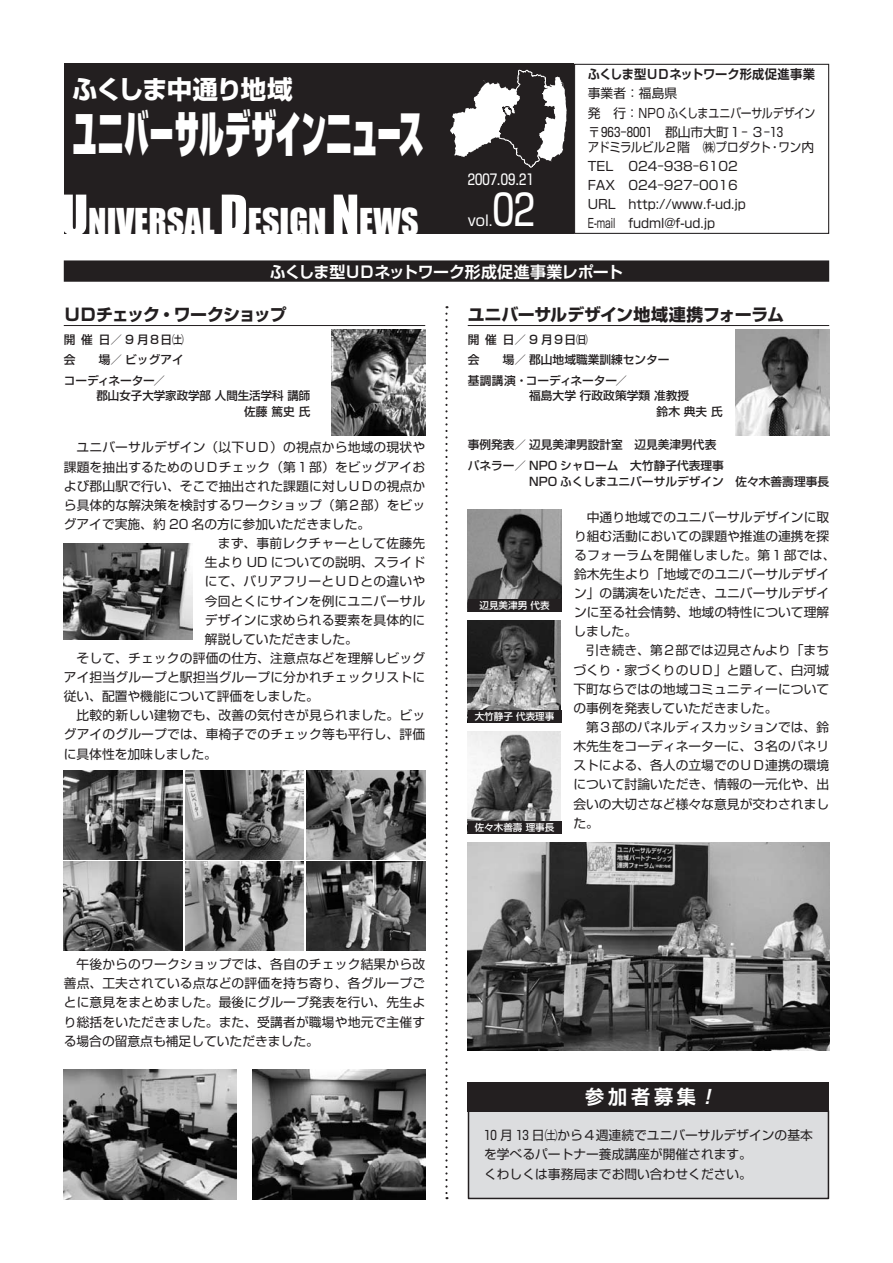
<style>
.page{position:relative;width:893px;height:1263px;background:#fff}
.page>*{position:absolute;margin:0;border:0;box-sizing:border-box;transform-origin:0 0}
.t1{font:900 49.95px "Shin Go Pr 5";letter-spacing:.01em;color:#fff}
.t2{font:42.45px "Shin Go Pr 5";color:#fff}
.t3{font:34.05px "Impact";color:#fff}
.t4{font:700 25.5px "Shin Go Pr 5";letter-spacing:-.05em;color:#fff}
.t5{font:700 19.2px "Shin Go Pr 5 De";letter-spacing:.2em;color:#fff}
.t6{font:700 16.95px "Shin Go Pr 5";letter-spacing:-.02em;color:#231f20}
.t7{font:700 16.95px "Shin Go Pr 5";letter-spacing:-.065em;color:#231f20}
.t8{font:700 15.9px "Shin Go Pr 5 De";letter-spacing:-.03em;color:#fff}
.t9{font:14.55px "Shin Go Pr 5";color:#fff}
.t10{font:12.75px/19.2px "Shin Go Pr 5";letter-spacing:.005em;color:#231f20;text-align:justify}
.t11{font:12.75px/19.2px "Shin Go Pr 5";letter-spacing:.005em;color:#231f20;scale:.9 1}
.t12{font:700 12.75px "Shin Go Pr 5 De";letter-spacing:-.015em;color:#231f20;scale:.96 1}
.t13{font:500 11.7px/20.2px "Shin Go Pr 5";color:#231f20}
.t14{font:500 9.6px "Shin Go Pr 5";color:#fff}
.s1{font-size:51px}
</style>
<div class="page">
<hr style="left:64px;top:325px;width:361px;height:1px;background:#231f20">
<hr style="left:468px;top:325px;width:361px;height:1px;background:#231f20">
<svg style="left:445px;top:314px;width:3px;height:885px"></svg>
<div style="left:574px;top:64px;width:255px;height:170px;border:1px solid #231f20"></div>
<div style="left:425px;top:64px;width:149px;height:170px;background:#231f20"></div>
<svg style="left:450px;top:69px;width:117px;height:99px"></svg>
<div style="left:64px;top:64px;width:365px;height:170px;background:#231f20"></div>
<img style="left:468px;top:509px;width:93px;height:90px">
<img style="left:332px;top:330px;width:93px;height:105px">
<img style="left:64px;top:543px;width:128px;height:97px">
<img style="left:307px;top:770px;width:118px;height:89px">
<img style="left:185px;top:770px;width:119px;height:89px">
<img style="left:64px;top:770px;width:118px;height:89px">
<img style="left:64px;top:862px;width:118px;height:89px">
<img style="left:185px;top:862px;width:119px;height:89px">
<img style="left:307px;top:862px;width:118px;height:89px">
<img style="left:64px;top:1069px;width:173px;height:130px">
<img style="left:252px;top:1069px;width:173px;height:130px">
<div style="left:64px;top:260px;width:765px;height:22px;background:#231f20"></div>
<img style="left:736px;top:330px;width:93px;height:105px">
<img style="left:467px;top:731px;width:94px;height:102px">
<img style="left:468px;top:842px;width:361px;height:208px">
<div style="left:468px;top:1111px;width:360px;height:87px;background:#dcdddf"></div>
<div style="left:468px;top:1110px;width:361px;height:89px;border:2px solid #231f20"></div>
<div style="left:468px;top:1082px;width:361px;height:30px;background:#231f20"></div>
<img style="left:467px;top:620px;width:94px;height:102px">
<div style="left:468px;top:599px;width:93px;height:12px;background:#231f20"></div>
<div style="left:468px;top:710px;width:93px;height:12px;background:#231f20"></div>
<div style="left:468px;top:821px;width:93px;height:12px;background:#231f20"></div>
<p class="t12" style="left:588px;top:64px;width:238px">ふくしま型ＵＤネットワーク形成促進事業</p>
<p class="t10" style="left:588px;top:83px;width:229px;text-align:left">事業者：福島県<br>発 行：NPO ふくしまユニバーサルデザイン〒963-8001　郡山市大町１- ３-13</p>
<p class="t11" style="left:588px;top:136px;width:253px">アドミラルビル２階　㈱プロダクト・ワン内<br>TEL 024-938-6102<br>FAX 024-927-0016<br>URL http://www.f-ud.jp<br>E-mail fudml@f-ud.jp</p>
<h3 class="t4" style="left:72px;top:69px;width:222px">ふくしま中通り地域</h3>
<h1 class="t1" style="left:72px;top:95px;width:353px">ユニバーサルデザインニュース</h1>
<h3 class="t3" style="left:60px;top:201px;width:360px"><span class="s1">U</span>NIVERSAL<span class="s1">D</span>ESIGN <span class="s1">N</span>EWS</h3>
<p class="t8" style="left:270px;top:259px;width:355px">ふくしま型ＵＤネットワーク形成促進事業レポート</p>
<p class="t9" style="left:468px;top:168px;width:68px">2007.09.21</p>
<p class="t9" style="left:468px;top:208px;width:26px">vol.</p>
<h2 class="t2" style="left:493px;top:175px;width:44px">02</h2>
<h3 class="t7" style="left:64px;top:301px;width:224px">ＵＤチェック・ワークショップ</h3>
<p class="t13" style="left:64px;top:328px;width:122px;text-align:justify">開催日／ 9 月８日㈯会　　場／ ビッグアイコーディネーター／</p>
<p class="t13" style="left:96px;top:387px;width:215px;line-height:15.9px;text-align:right">郡山女子大学家政学部人間生活学科講師佐藤篤史氏</p>
<p class="t10" style="left:77px;top:437px;width:350px">ユニバーサルデザイン（以下ＵＤ）の視点から地域の現状や</p>
<p class="t10" style="left:64px;top:456px;width:363px">課題を抽出するためのＵＤチェック（第１部）をビッグアイお</p>
<p class="t10" style="left:64px;top:475px;width:363px">よび郡山駅で行い、そこで抽出された課題に対しＵＤの視点か</p>
<p class="t10" style="left:64px;top:494px;width:363px">ら具体的な解決策を検討するワークショップ（第２部）をビッ</p>
<p class="t10" style="left:64px;top:513px;width:308px">グアイで実施、約 20 名の方に参加いただきました。</p>
<p class="t10" style="left:218px;top:532px;width:209px">まず、事前レクチャーとして佐藤先</p>
<p class="t10" style="left:205px;top:552px;width:222px">生より UD についての説明、スライド</p>
<p class="t10" style="left:205px;top:571px;width:222px">にて、バリアフリーとＵＤとの違いや</p>
<p class="t10" style="left:205px;top:590px;width:222px">今回とくにサインを例にユニバーサル</p>
<p class="t10" style="left:205px;top:609px;width:222px">デザインに求められる要素を具体的に</p>
<p class="t10" style="left:205px;top:628px;width:155px">解説していただきました。</p>
<p class="t10" style="left:77px;top:647px;width:350px">そして、チェックの評価の仕方、注意点などを理解しビッグ</p>
<p class="t10" style="left:64px;top:666px;width:363px">アイ担当グループと駅担当グループに分かれチェックリストに</p>
<p class="t10" style="left:64px;top:685px;width:257px">従い、配置や機能について評価をしました。</p>
<p class="t10" style="left:77px;top:705px;width:350px">比較的新しい建物でも、改善の気付きが見られました。ビッ</p>
<p class="t10" style="left:64px;top:724px;width:363px">グアイのグループでは、車椅子でのチェック等も平行し、評価</p>
<p class="t10" style="left:64px;top:743px;width:155px">に具体性を加味しました。</p>
<h3 class="t6" style="left:468px;top:301px;width:318px">ユニバーサルデザイン地域連携フォーラム</h3>
<p class="t13" style="left:468px;top:328px;width:203px">開催日／ 9 月９日㈰<br>会　　場／ 郡山地域職業訓練センター基調講演・コーディネーター／</p>
<p class="t13" style="left:657px;top:387px;width:68px;line-height:15.9px;text-indent:-127px">福島大学行政政策学類准教授<br>鈴木典夫氏</p>
<p class="t13" style="left:468px;top:434px;width:258px">事例発表／ 辺見美津男設計室　辺見美津男代表パネラー／ NPO シャローム　大竹静子代表理事</p>
<p class="t13" style="left:529px;top:470px;width:301px">NPO ふくしまユニバーサルデザイン　佐々木善壽理事長</p>
<p class="t10" style="left:573px;top:506px;width:264px;text-align:left;text-indent:13px">中通り地域でのユニバーサルデザインに取り組む活動においての課題や推進の連携を探るフォーラムを開催しました。第１部では、鈴木先生より「地域でのユニバーサルデザイン」の講演をいただき、ユニバーサルデザインに至る社会情勢、地域の特性について理解しました。</p>
<p class="t10" style="left:573px;top:640px;width:257px;text-indent:13px">引き続き、第２部では辺見さんより「まちづくり・家づくりのＵＤ」と題して、白河城下町ならではの地域コミュニティーについての事例を発表していただきました。</p>
<p class="t10" style="left:573px;top:716px;width:257px;text-indent:13px">第３部のパネルディスカッションでは、鈴木先生をコーディネーターに、３名のパネリストによる、各人の立場でのＵＤ連携の環境について討論いただき、情報の一元化や、出会いの大切さなど様々な意見が交わされました。</p>
<p class="t14" style="left:479px;top:597px;width:72px">辺見美津男代表</p>
<p class="t14" style="left:475px;top:708px;width:81px">大竹静子代表理事</p>
<p class="t14" style="left:475px;top:819px;width:81px">佐々木善壽理事長</p>
<p class="t10" style="left:64px;top:953px;width:363px;text-indent:13px">午後からのワークショップでは、各自のチェック結果から改善点、工夫されている点などの評価を持ち寄り、各グループごとに意見をまとめました。最後にグループ発表を行い、先生より総括をいただきました。また、受講者が職場や地元で主催する場合の留意点も補足していただきました。</p>
<h3 class="t5" style="left:585px;top:1081px;width:128px">参加者募集 !</h3>
<p class="t10" style="left:484px;top:1124px;width:330px;text-align:left">10 月 13 日㈯から４週連続でユニバーサルデザインの基本を学べるパートナー養成講座が開催されます。<br>くわしくは事務局までお問い合わせください。</p>
</div>
